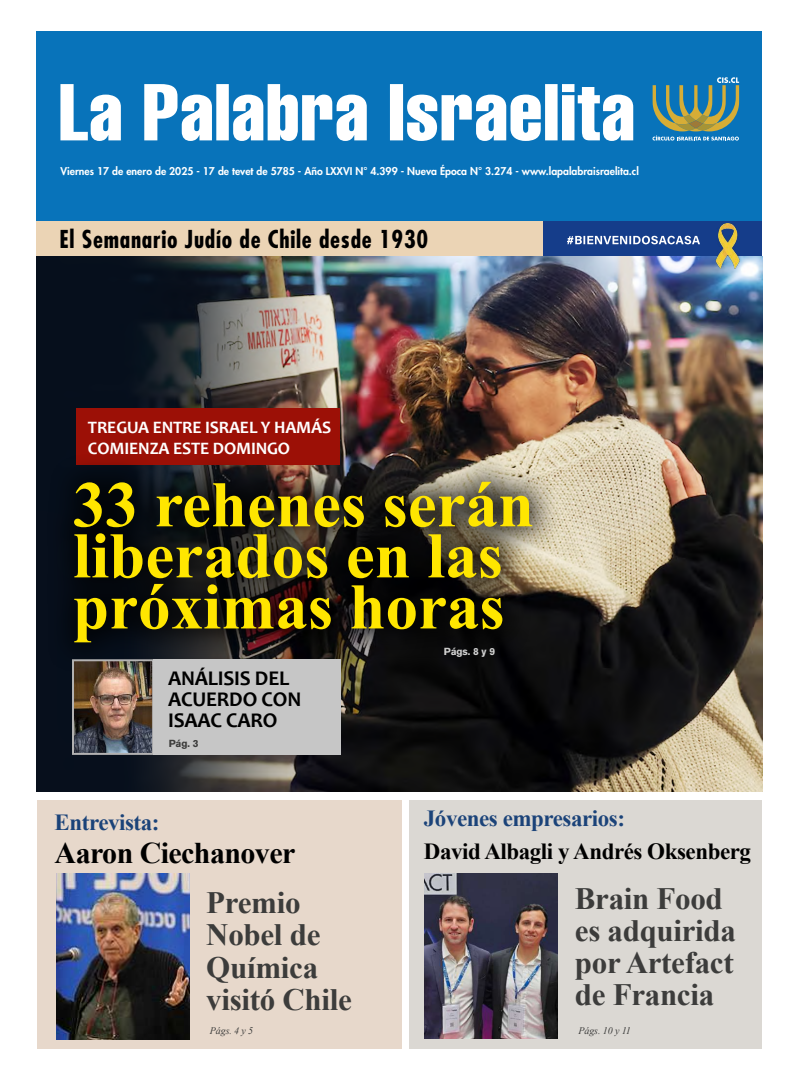
<style>
.page{position:relative;width:794px;height:1078px;background:#fff}
.page>*{position:absolute;margin:0;border:0;box-sizing:border-box;transform-origin:0 0}
.t1{font:700 65px/51px "Times New Roman";color:#ffe600}
.t2{font:700 31px/32px "Times New Roman";letter-spacing:-.01em;color:#3c3c3b}
.t3{font:700 30px "Times New Roman";letter-spacing:-.02em;color:#000}
.t4{font:700 condensed 24px "Futura Std";letter-spacing:.03em;color:#000}
.t5{font:700 23px "Times New Roman";letter-spacing:-.02em;color:#1b4379}
.t6{font:700 23px "Times New Roman";letter-spacing:-.02em;color:#000}
.t7{font:700 21px/21px "Candara";letter-spacing:-.01em;color:#000}
.t8{font:700 17.5px/21px "Candara";letter-spacing:-.01em;color:#fff}
.t9{font:800 10.4px "Futura Std";color:#fff}
.t10{font:700 10.2px "Akzidenz Grotesk BQ";color:#dadada}
.t11{font:700 10.2px "Akzidenz Grotesk BQ";color:#3c3c3b}
.t12{font:italic 10px "Times New Roman";letter-spacing:-.01em;color:#3c3c3b}
</style>
<div class="page">
<div style="left:37px;top:799px;width:364px;height:249px;background:#e7d8cb"></div>
<img style="left:57px;top:873px;width:133px;height:166px">
<div style="left:36px;top:31px;width:725px;height:190px;background:#0873ba"></div>
<svg style="left:60px;top:84px;width:573px;height:57px"></svg>
<svg style="left:652px;top:77px;width:87px;height:63px"></svg>
<div style="left:410px;top:799px;width:352px;height:249px;background:#dbd8d3"></div>
<img style="left:424px;top:873px;width:133px;height:164px">
<img style="left:36px;top:256px;width:726px;height:535px">
<div style="left:77px;top:408px;width:263px;height:57px;background:#9c1006"></div>
<div style="left:44px;top:451px;width:517px;height:222px;background:#000;opacity:.82"></div>
<img style="left:75px;top:662px;width:76px;height:89px">
<div style="left:72px;top:659px;width:82px;height:95px;border:2px solid #b3b2b2"></div>
<div style="left:153px;top:659px;width:187px;height:96px;background:#c6c6c6"></div>
<svg style="left:36px;top:221px;width:725px;height:36px;background:#b7b0ab"></svg>
<img style="left:705px;top:223px;width:45px;height:45px">
<p class="t9" style="left:60px;top:165px;width:580px">Viernes 17 de enero de 2025 - 17 de tevet de 5785 - Año LXXVI N° 4.399 - Nueva Época N° 3.274 - www.lapalabraisraelita.cl</p>
<h3 class="t4" style="left:59px;top:224px;width:370px">El Semanario Judío de Chile desde 1930</h3>
<h3 class="t8" style="left:88px;top:416px;width:245px">TREGUA ENTRE ISRAEL Y HAMÁS<br>COMIENZA ESTE DOMINGO</h3>
<h1 class="t1" style="left:73px;top:477px;width:462px">33 rehenes serán liberados en las próximas horas</h1>
<h3 class="t7" style="left:168px;top:667px;width:135px">ANÁLISIS DEL<br>ACUERDO CON<br>ISAAC CARO</h3>
<p class="t11" style="left:169px;top:737px;width:31px">Pág. 3</p>
<p class="t10" style="left:444px;top:645px;width:53px">Págs. 8 y 9</p>
<h3 class="t5" style="left:55px;top:805px;width:106px">Entrevista:</h3>
<h3 class="t3" style="left:55px;top:831px;width:242px">Aaron Ciechanover</h3>
<h2 class="t2" style="left:206px;top:885px;width:147px">Premio<br>Nobel de<br>Química visitó Chile</h2>
<p class="t12" style="left:210px;top:1023px;width:45px">Págs. 4 y 5</p>
<h3 class="t5" style="left:424px;top:801px;width:202px">Jóvenes empresarios:</h3>
<h3 class="t6" style="left:424px;top:834px;width:328px">David Albagli y Andrés Oksenberg</h3>
<h2 class="t2" style="left:575px;top:881px;width:163px">Brain Food es adquirida por Artefact de Francia</h2>
<p class="t12" style="left:578px;top:1023px;width:54px">Págs. 10 y 11</p>
</div>
